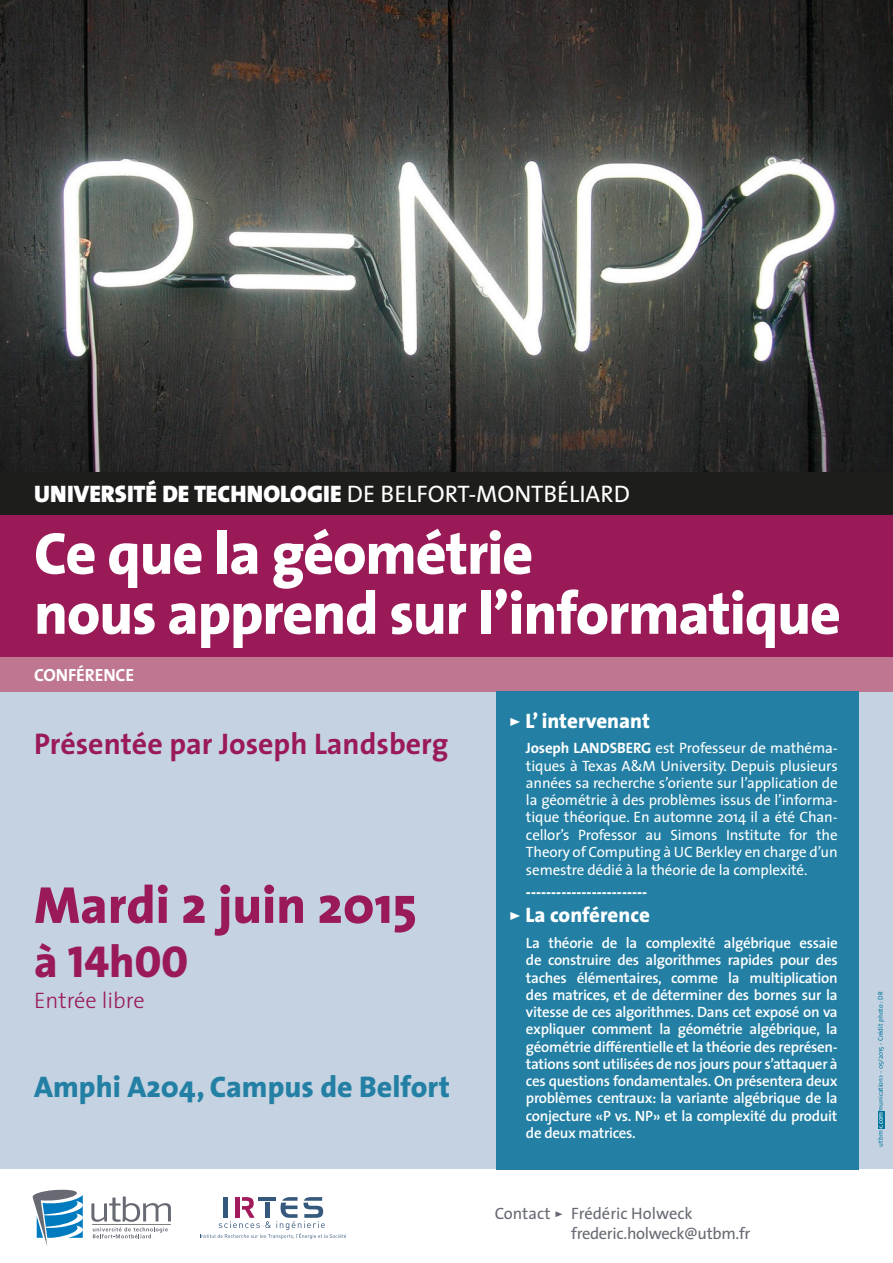
<style>
.page{position:relative;width:893px;height:1263px;background:#fff}
.page>*{position:absolute;margin:0;border:0;box-sizing:border-box;transform-origin:0 0}
.t1{font:800 60px/60px "The Sans";letter-spacing:-.02em;color:#fff}
.t2{font:800 52.5px "The Sans";color:#9a1a57}
.t3{font:45px "The Sans Extra Bold Caps";color:#9a1a57}
.t4{font:700 30px "The Sans";color:#9a1a57}
.t5{font:800 30px "The Sans";color:#2380a4}
.t6{font:900 24px "The Sans";color:#fff}
.t7{font:300 22.5px "The Sans";color:#9a1a57}
.t8{font:800 21px "The Sans";color:#fff}
.t9{font:17.7px "The Sans Bold Caps";letter-spacing:-.01em;color:#fff}
.t10{font:16.5px/19.8px "The Sans";letter-spacing:-.015em;color:#676a73}
.t11{font:600 15px/17.2px "The Sans";letter-spacing:-.02em;color:#fff;text-align:justify}
.t12{font:15px/17.4px "The Sans";letter-spacing:-.01em;color:#fff;text-align:justify}
.t13{font:800 15px "The Sans";color:#fff}
.t14{font:6.75px "The Sans";color:#00759b}
.s1{font-weight:400}
.s2{font-family:"The Sans";font-weight:800}
.s3{font-family:"The Sans Semi Bold Caps";font-weight:400}
.s4{font-weight:700}
.s5{font-family:"The Sans Caps"}
.s6{color:#fff}
</style>
<div class="page">
<img style="left:0;top:0;width:893px;height:472px">
<div style="left:0;top:691px;width:893px;height:572px;background:#c4d2e1"></div>
<div style="left:0;top:1170px;width:893px;height:93px;background:#fff"></div>
<svg style="left:91px;top:1196px;width:80px;height:42px"></svg>
<svg style="left:33px;top:1189px;width:50px;height:57px"></svg>
<svg style="left:200px;top:1197px;width:146px;height:42px"></svg>
<div style="left:0;top:514px;width:893px;height:143px;background:#9a1a57"></div>
<div style="left:0;top:657px;width:893px;height:34px;background:#bf7791"></div>
<div style="left:0;top:472px;width:893px;height:42px;background:#1d1d1b"></div>
<div style="left:496px;top:691px;width:363px;height:479px;background:#2380a4"></div>
<div style="left:878px;top:1111px;width:6px;height:18px;background:#00759b"></div>
<h3 class="t6" style="left:34px;top:473px;width:598px">UNIVERSITÉ DE TECHNOLOGIE <span class="s1">DE BELFORT-MONTBÉLIARD</span></h3>
<h1 class="t1" style="left:34px;top:522px;width:808px">Ce que la géométrie<br>nous apprend sur l’informatique</h1>
<p class="t9" style="left:34px;top:660px;width:102px">CONFÉRENCE</p>
<h3 class="t4" style="left:34px;top:718px;width:416px">Présentée par Joseph Landsberg</h3>
<h2 class="t2" style="left:34px;top:861px;width:384px">Mardi 2 juin 2015</h2>
<h3 class="t3" style="left:34px;top:924px;width:155px"><span class="s2">à</span> 14<span class="s2">h</span>00</h3>
<h3 class="t7" style="left:34px;top:982px;width:112px">Entrée libre</h3>
<h3 class="t5" style="left:34px;top:1061px;width:417px">Amphi A204, Campus de Belfort</h3>
<h3 class="t8" style="left:509px;top:703px;width:143px"><span class="s3">&gt;</span> L’ intervenant</h3>
<p class="t12" style="left:526px;top:739px;width:313px"><span class="s4">Joseph LANDSBERG</span> est Professeur de mathéma&shy;tiques à Texas A&amp;M University. Depuis plusieurs années sa recherche s’oriente sur l’application de la géométrie à des problèmes issus de l’informa&shy;tique théorique. En automne 2014 il a été Chan&shy;cellor’s Professor au Simons Institute for the Theory of Computing à UC Berkley en charge d’un semestre dédié à la théorie de la complexité.</p>
<p class="t13" style="left:526px;top:879px;width:123px">------------------------</p>
<h3 class="t8" style="left:509px;top:897px;width:143px"><span class="s3">&gt;</span> La conférence</h3>
<p class="t11" style="left:526px;top:934px;width:313px">La théorie de la complexité algébrique essaie de construire des algorithmes rapides pour des taches élémentaires, comme la multiplication des matrices, et de déterminer des bornes sur la vitesse de ces algorithmes. Dans cet exposé on va expliquer comment la géométrie algébrique, la géométrie différentielle et la théorie des représen&shy;tations sont utilisées de nos jours pour s’attaquer à ces questions fondamentales. On présentera deux problèmes centraux: la variante algébrique de la conjecture «P vs. NP» et la complexité du produit de deux matrices.</p>
<p class="t10" style="left:571px;top:1203px;width:181px;text-indent:-77px">Contact <span class="s5">&gt;</span> Frédéric Holweck frederic.holweck@utbm.fr</p>
<p class="t14" style="left:875px;top:1146px;width:156px;rotate:-90deg">utbm <span class="s6">&lt;.com</span>munication&gt; - 05/2015 - Crédit photo : DR</p>
</div>
